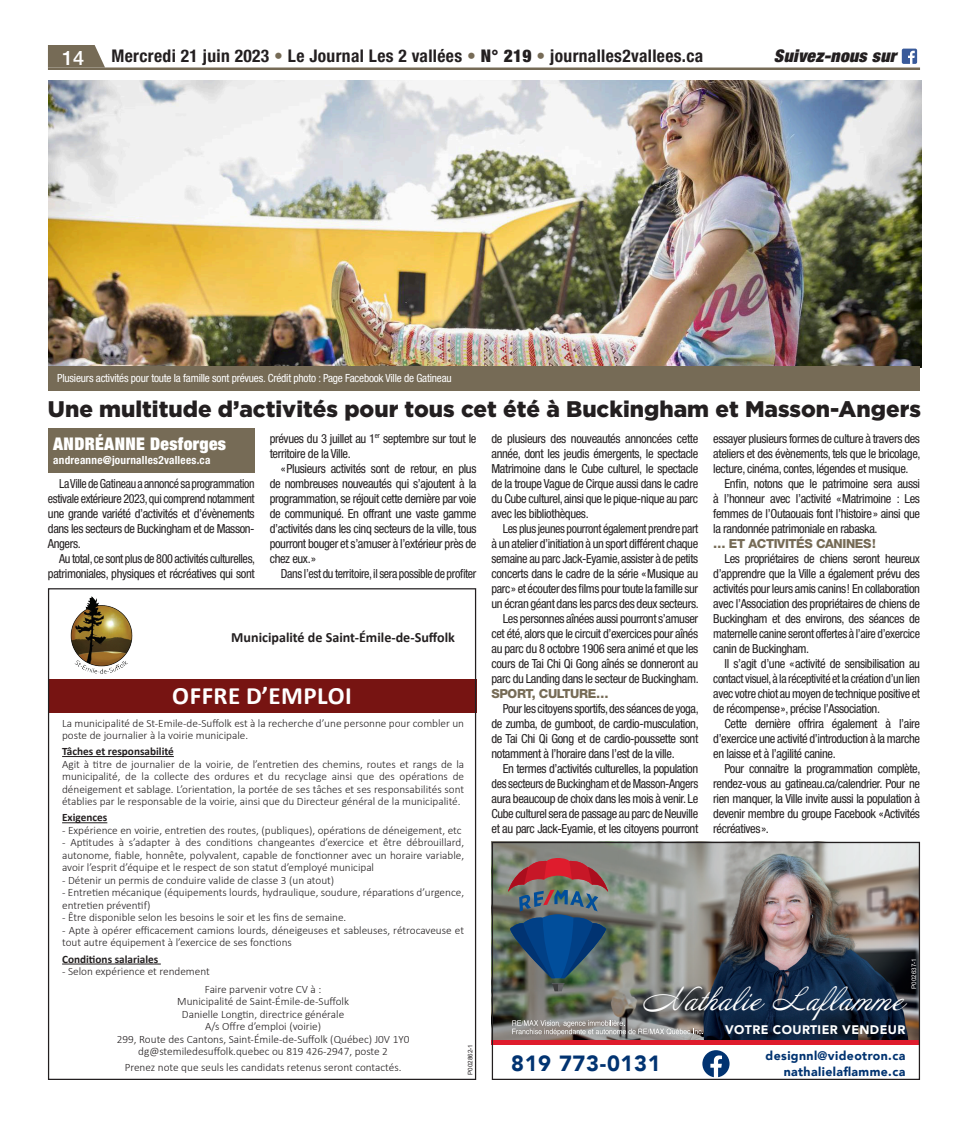
<style>
.page{position:relative;width:968px;height:1125px;background:#fff}
.page>*{position:absolute;margin:0;border:0;box-sizing:border-box;transform-origin:0 0}
.t1{font:29px "Annabelle JF";color:#fff}
.t2{font:700 25px "Calibri";letter-spacing:.02em;color:#fff}
.t3{font:900 22.5px "Gotham";color:#231f20}
.t4{font:900 22px "Avenir";letter-spacing:.03em;color:#013371}
.t5{font:500 20px "Helvetica Neue LT Pro";color:#fff}
.t6{font:700 condensed 17.5px "Helvetica Neue LT Pro";letter-spacing:.02em;color:#231f20}
.t7{font:900 condensed 17.5px "Helvetica Neue LT Pro";letter-spacing:.02em;color:#fff}
.t8{font:italic 900 condensed 17.5px "Helvetica Neue LT Pro";letter-spacing:.02em;color:#231f20}
.t9{font:700 14.12px "Calibri";color:#231f20}
.t10{font:condensed 12.5px/15px "Helvetica Neue LT Pro";letter-spacing:-.03em;color:#231f20;text-align:justify}
.t11{font:condensed 12.5px/15px "Helvetica Neue LT Pro";letter-spacing:-.03em;color:#231f20;text-align:right;scale:.96 1}
.t12{font:condensed 12.5px/15px "Helvetica Neue LT Pro";letter-spacing:-.03em;color:#231f20;text-align:justify;scale:.95 1}
.t13{font:800 12.5px "Helvetica Neue LT Pro";letter-spacing:-.03em;color:#766b56}
.t14{font:900 12.38px/16.5px "Avenir";letter-spacing:.03em;color:#013371;text-align:right}
.t15{font:900 12.38px "Avenir";letter-spacing:.03em;color:#fff}
.t16{font:300 11.25px/12.5px "Calibri";color:#231f20}
.t17{font:condensed 11.25px "Helvetica Neue LT Pro";letter-spacing:-.02em;color:#fff}
.t18{font:700 11.25px "Calibri";color:#231f20}
.t19{font:700 condensed 11.25px "Helvetica Neue LT Pro";letter-spacing:.02em;color:#fff}
.t20{font:6.25px "Arial";color:#231f20}
.t21{font:6.25px "Arial";color:#fff}
.s1{color:#766b56}
.s2{font-weight:900}
</style>
<div class="page">
<svg style="left:48px;top:45px;width:57px;height:23px"></svg>
<hr style="left:48px;top:68px;width:872px;height:2px;background:#766b56">
<svg style="left:901px;top:49px;width:16px;height:15px"></svg>
<img style="left:48px;top:81px;width:873px;height:287px">
<div style="left:48px;top:428px;width:206px;height:45px;background:#766b56"></div>
<div style="left:48px;top:366px;width:872px;height:25px;background:#766b56"></div>
<img style="left:70px;top:596px;width:63px;height:78px">
<div style="left:48px;top:679px;width:428px;height:34px;background:#771412"></div>
<hr style="left:62px;top:756px;width:112px;height:1px;background:#231f20">
<hr style="left:62px;top:822px;width:45px;height:1px;background:#231f20">
<hr style="left:62px;top:964px;width:99px;height:1px;background:#231f20">
<img style="left:494px;top:844px;width:424px;height:197px">
<img style="left:498px;top:848px;width:138px;height:171px">
<img style="left:508px;top:858px;width:100px;height:133px">
<hr style="left:492px;top:1041px;width:427px;height:4px;background:#df1c2d">
<svg style="left:702px;top:1050px;width:27px;height:27px"></svg>
<svg style="left:512px;top:1020px;width:191px;height:16px;background:#9d9b98"></svg>
<div style="left:492px;top:842px;width:428px;height:238px;border:1px solid #231f20"></div>
<h3 class="t5" style="left:62px;top:46px;width:24px">14</h3>
<h3 class="t6" style="left:111px;top:46px;width:593px">Mercredi 21 juin 2023 <span class="s1">•</span> Le Journal Les 2 vallées <span class="s1">•</span> <span class="s2">N° 219</span> <span class="s1">•</span> journalles2vallees.ca</h3>
<h3 class="t8" style="left:774px;top:45px;width:124px">Suivez-nous sur</h3>
<p class="t17" style="left:57px;top:372px;width:396px">Plusieurs activités pour toute la famille sont prévues. Crédit photo : Page Facebook Ville de Gatineau</p>
<h3 class="t3" style="left:48px;top:396px;width:874px">Une multitude d’activités pour tous cet été à Buckingham et Masson-Angers</h3>
<h3 class="t7" style="left:53px;top:433px;width:174px">ANDRÉANNE Desforges</h3>
<p class="t19" style="left:53px;top:453px;width:159px">andreanne@journalles2vallees.ca</p>
<p class="t12" style="left:48px;top:476px;width:219px;text-indent:11px">La Ville de Gatineau a annoncé sa programmation estivale extérieure 2023, qui comprend notamment une grande variété d’activités et d’évènements dans les secteurs de Buckingham et de Masson-Angers.</p>
<p class="t10" style="left:48px;top:551px;width:209px;text-align:right">Au total, ce sont plus de 800 activités culturelles, patrimoniales, physiques et récréatives qui sont</p>
<p class="t10" style="left:270px;top:431px;width:208px">prévues du 3 juillet au 1<sup>er</sup> septembre sur tout le territoire de la Ville.</p>
<p class="t10" style="left:270px;top:461px;width:208px;text-indent:11px">«Plusieurs activités sont de retour, en plus de nombreuses nouveautés qui s’ajoutent à la programmation, se réjouit cette dernière par voie de communiqué. En offrant une vaste gamme d’activités dans les cinq secteurs de la ville, tous pourront bouger et s’amuser à l’extérieur près de chez eux.»</p>
<p class="t11" style="left:281px;top:566px;width:205px">Dans l’est du territoire, il sera possible de profiter</p>
<p class="t9" style="left:231px;top:628px;width:225px">Municipalité de Saint-Émile-de-Suffolk</p>
<h2 class="t2" style="left:172px;top:678px;width:181px">OFFRE D’EMPLOI</h2>
<p class="t16" style="left:62px;top:716px;width:403px">La municipalité de St-Emile-de-Suffolk est à la recherche d’une personne pour combler un poste de journalier à la voirie municipale.</p>
<p class="t18" style="left:62px;top:744px;width:113px">Tâches et responsabilité</p>
<p class="t16" style="left:62px;top:758px;width:403px;text-align:justify">Agit à titre de journalier de la voirie, de l’entretien des chemins, routes et rangs de la municipalité, de la collecte des ordures et du recyclage ainsi que des opérations de déneigement et sablage. L’orientation, la portée de ses tâches et ses responsabilités sont établies par le responsable de la voirie, ainsi que du Directeur général de la municipalité.</p>
<p class="t18" style="left:62px;top:810px;width:47px">Exigences</p>
<p class="t16" style="left:62px;top:824px;width:401px">- Expérience en voirie, entretien des routes, (publiques), opérations de déneigement, etc</p>
<p class="t16" style="left:62px;top:836px;width:403px;text-align:justify">- Aptitudes à s’adapter à des conditions changeantes d’exercice et être débrouillard, autonome, fiable, honnête, polyvalent, capable de fonctionner avec un horaire variable, avoir l’esprit d’équipe et le respect de son statut d’employé municipal</p>
<p class="t16" style="left:62px;top:874px;width:274px">- Détenir un permis de conduire valide de classe 3 (un atout)</p>
<p class="t16" style="left:62px;top:886px;width:403px">- Entretien mécanique (équipements lourds, hydraulique, soudure, réparations d’urgence, entretien préventif)</p>
<p class="t16" style="left:62px;top:911px;width:286px">- Être disponible selon les besoins le soir et les fins de semaine.</p>
<p class="t16" style="left:62px;top:924px;width:403px">- Apte à opérer efficacement camions lourds, déneigeuses et sableuses, rétrocaveuse et tout autre équipement à l’exercice de ses fonctions</p>
<p class="t18" style="left:62px;top:951px;width:98px">Conditions salariales</p>
<p class="t16" style="left:205px;top:963px;width:118px;line-height:17.5px;text-indent:-143px">- Selon expérience et rendement<br>Faire parvenir votre CV à :</p>
<p class="t16" style="left:117px;top:995px;width:294px;text-align:center">Municipalité de Saint-Émile-de-Suffolk<br>Danielle Longtin, directrice générale<br>A/s Offre d’emploi (voirie)<br>299, Route des Cantons, Saint-Émile-de-Suffolk (Québec) J0V 1Y0 dg@stemiledesuffolk.quebec ou 819 426-2947, poste 2</p>
<p class="t16" style="left:125px;top:1061px;width:278px">Prenez note que seuls les candidats retenus seront contactés.</p>
<p class="t20" style="left:466px;top:1075px;width:32px;rotate:-90deg">P002862-1</p>
<p class="t10" style="left:491px;top:431px;width:208px">de plusieurs des nouveautés annoncées cette année, dont les jeudis émergents, le spectacle Matrimoine dans le Cube culturel, le spectacle de la troupe Vague de Cirque aussi dans le cadre du Cube culturel, ainsi que le pique-nique au parc avec les bibliothèques.</p>
<p class="t11" style="left:491px;top:521px;width:217px">Les plus jeunes pourront également prendre part<br>à un atelier d’initiation à un sport différent chaque semaine au parc Jack-Eyamie, assister à de petits concerts dans le cadre de la série «Musique au parc» et écouter des films pour toute la famille sur un écran géant dans les parcs des deux secteurs.<br>Les personnes aînées aussi pourront s’amuser cet été, alors que le circuit d’exercices pour aînés au parc du 8 octobre 1906 sera animé et que les cours de Tai Chi Qi Gong aînés se donneront au parc du Landing dans le secteur de Buckingham.</p>
<p class="t13" style="left:491px;top:686px;width:119px">SPORT, CULTURE…</p>
<p class="t10" style="left:491px;top:701px;width:209px;text-indent:11px">Pour les citoyens sportifs, des séances de yoga, de zumba, de gumboot, de cardio-musculation, de Tai Chi Qi Gong et de cardio-poussette sont notamment à l’horaire dans l’est de la ville.</p>
<p class="t10" style="left:491px;top:761px;width:208px;text-indent:11px">En termes d’activités culturelles, la population des secteurs de Buckingham et de Masson-Angers aura beaucoup de choix dans les mois à venir. Le Cube culturel sera de passage au parc de Neuville et au parc Jack-Eyamie, et les citoyens pourront</p>
<p class="t10" style="left:713px;top:431px;width:208px">essayer plusieurs formes de culture à travers des</p>
<p class="t10" style="left:713px;top:446px;width:209px">ateliers et des évènements, tels que le bricolage,</p>
<p class="t10" style="left:713px;top:461px;width:197px">lecture, cinéma, contes, légendes et musique.</p>
<p class="t10" style="left:724px;top:476px;width:197px">Enfin, notons que le patrimoine sera aussi</p>
<p class="t10" style="left:713px;top:491px;width:208px">à l’honneur avec l’activité «Matrimoine : Les</p>
<p class="t10" style="left:713px;top:506px;width:208px">femmes de l’Outaouais font l’histoire» ainsi que</p>
<p class="t10" style="left:713px;top:521px;width:166px">la randonnée patrimoniale en rabaska.</p>
<p class="t13" style="left:713px;top:536px;width:164px">… ET ACTIVITÉS CANINES!</p>
<p class="t10" style="left:713px;top:551px;width:208px;text-indent:11px">Les propriétaires de chiens seront heureux d’apprendre que la Ville a également prévu des activités pour leurs amis canins! En collaboration avec l’Association des propriétaires de chiens de Buckingham et des environs, des séances de maternelle canine seront offertes à l’aire d’exercice canin de Buckingham.</p>
<p class="t10" style="left:713px;top:656px;width:208px;text-indent:11px">Il s’agit d’une «activité de sensibilisation au contact visuel, à la réceptivité et la création d’un lien avec votre chiot au moyen de technique positive et de récompense», précise l’Association.</p>
<p class="t10" style="left:713px;top:716px;width:208px;text-indent:11px">Cette dernière offrira également à l’aire d’exercice une activité d’introduction à la marche en laisse et à l’agilité canine.</p>
<p class="t10" style="left:713px;top:761px;width:209px;text-indent:11px">Pour connaitre la programmation complète, rendez-vous au gatineau.ca/calendrier. Pour ne rien manquer, la Ville invite aussi la population à devenir membre du groupe Facebook «Activités récréatives».</p>
<p class="t21" style="left:909px;top:989px;width:32px;rotate:-90deg">P002637-1</p>
<h1 class="t1" style="left:643px;top:981px;width:263px">Nathalie Laflamme</h1>
<h3 class="t4" style="left:511px;top:1045px;width:151px">819 773-0131</h3>
<p class="t14" style="left:765px;top:1047px;width:141px">designnl@videotron.ca nathalielaflamme.ca</p>
<p class="t15" style="left:725px;top:1019px;width:182px">VOTRE COURTIER VENDEUR</p>
</div>
